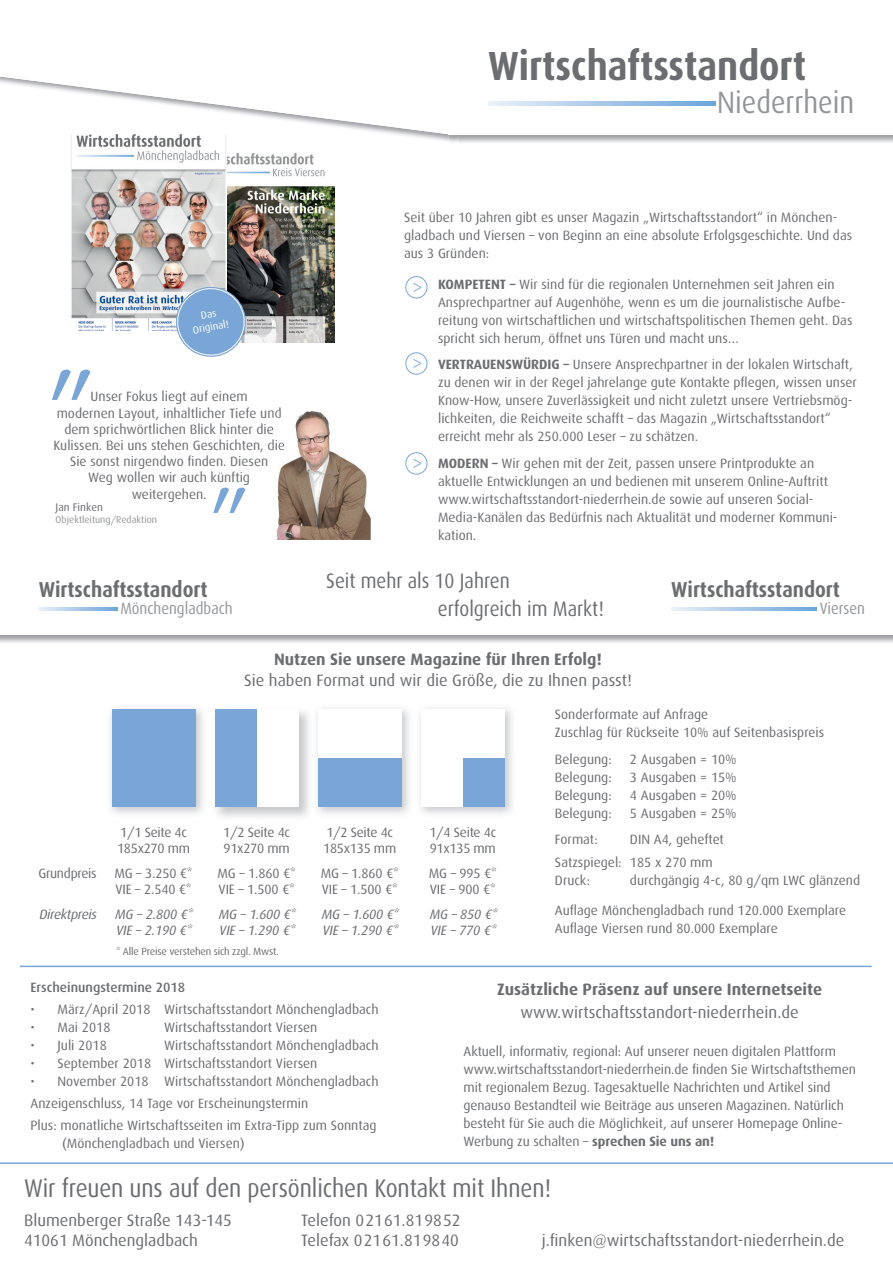
<style>
.page{position:relative;width:893px;height:1263px;background:#fff}
.page>*{position:absolute;margin:0;border:0;box-sizing:border-box;transform-origin:0 0}
.t1{font:111.6px "Dax";color:#7aa5d7}
.t2{font:93.15px "Dax";color:#7aa5d7}
.t3{font:700 40.65px "Dax";color:#6c6d70;scale:.9 1}
.t4{font:30.9px "Dax";color:#939598;scale:.9 1}
.t5{font:25.5px "Dax";letter-spacing:-.005em;color:#6c6d70;scale:.9 1}
.t6{font:700 21.6px "Dax";color:#6c6d70;scale:.9 1}
.t7{font:21px/27.8px "Dax";color:#6c6d70;scale:.9 1}
.t8{font:18.15px "Minion Pro";color:#7aa5d7}
.t9{font:16.5px/19.8px "Dax";color:#6c6d70}
.t10{font:700 16.5px "Dax";color:#6c6d70}
.t11{font:16.35px "Dax";color:#939598;scale:.9 1}
.t12{font:13.5px/18px "Dax";color:#6c6d70}
.t13{font:italic 13.5px/16.2px "Dax";color:#6c6d70}
.t14{font:13.5px/16.2px "Dax";letter-spacing:-.02em;color:#6c6d70}
.t15{font:500 13.5px "Dax";color:#6c6d70}
.t16{font:11.1px "Dax";color:#6c6d70}
.t17{font:10.5px "Dax";letter-spacing:-.02em;color:#6c6d70}
.t18{font:10.35px/12.5px "Dax";color:#fff;text-align:center}
.t19{font:9.75px "Dax";color:#939598}
.s1{font-weight:700}
</style>
<div class="page">
<svg style="left:0;top:76px;width:445px;height:58px"></svg>
<img style="left:448px;top:135px;width:11px;height:8px">
<div style="left:112px;top:709px;width:84px;height:98px;background:#7aa5d7"></div>
<div style="left:318px;top:758px;width:84px;height:49px;background:#7aa5d7"></div>
<div style="left:463px;top:758px;width:42px;height:49px;background:#7aa5d7"></div>
<div style="left:215px;top:709px;width:42px;height:98px;background:#7aa5d7"></div>
<svg style="left:488px;top:101px;width:227px;height:5px"></svg>
<hr style="left:20px;top:966px;width:852px;height:1px;background:#7aa5d7">
<hr style="left:0;top:1162px;width:893px;height:2px;background:#7aa5d7">
<svg style="left:39px;top:608px;width:78px;height:2px"></svg>
<svg style="left:671px;top:608px;width:146px;height:2px"></svg>
<div style="left:405px;top:276px;width:22px;height:22px;border:1px solid #7aa5d7;border-radius:50%"></div>
<div style="left:405px;top:352px;width:22px;height:23px;border:1px solid #7aa5d7;border-radius:50%"></div>
<div style="left:405px;top:452px;width:22px;height:22px;border:1px solid #7aa5d7;border-radius:50%"></div>
<img style="left:276px;top:411px;width:95px;height:129px">
<svg style="left:271px;top:410px;width:11px;height:11px"></svg>
<img style="left:271px;top:426px;width:3px;height:8px">
<img style="left:271px;top:439px;width:14px;height:13px">
<img style="left:227px;top:152px;width:107px;height:191px">
<img style="left:70px;top:134px;width:157px;height:196px">
<svg style="left:173px;top:284px;width:76px;height:73px;background:#90adce"></svg>
<p class="t18" style="left:190px;top:312px;width:38px;rotate:-10deg">Das<br>Original!</p>
<h1 class="t1" style="left:47px;top:281px;width:51px">„</h1>
<p class="t12" style="left:53px;top:389px;width:233px;line-height:16.2px;text-align:center">Unser Fokus liegt auf einem<br>modernen Layout, inhaltlicher Tiefe und dem sprichwörtlichen Blick hinter die<br>Kulissen. Bei uns stehen Geschichten, die<br>Sie sonst nirgendwo finden. Diesen<br>Weg wollen wir auch künftig weitergehen.</p>
<h2 class="t2" style="left:209px;top:477px;width:42px">”</h2>
<p class="t16" style="left:56px;top:501px;width:49px">Jan Finken</p>
<p class="t19" style="left:56px;top:514px;width:103px">Objektleitung/Redaktion</p>
<h3 class="t6" style="left:39px;top:577px;width:189px">Wirtschaftsstandort</h3>
<p class="t11" style="left:120px;top:599px;width:126px">Mönchengladbach</p>
<h3 class="t3" style="left:488px;top:43px;width:355px">Wirtschaftsstandort</h3>
<h3 class="t4" style="left:717px;top:86px;width:154px">Niederrhein</h3>
<p class="t12" style="left:404px;top:208px;width:450px">Seit über 10 Jahren gibt es unser Magazin „Wirtschaftsstandort“ in Mönchen&shy;gladbach und Viersen – von Beginn an eine absolute Erfolgsgeschichte. Und das aus 3 Gründen:</p>
<h3 class="t8" style="left:413px;top:274px;width:12px">&gt;</h3>
<p class="t12" style="left:438px;top:275px;width:416px"><span class="s1">KOMPETENT –</span> Wir sind für die regionalen Unternehmen seit Jahren ein Ansprechpartner auf Augenhöhe, wenn es um die journalistische Aufbe&shy;reitung von wirtschaftlichen und wirtschaftspolitischen Themen geht. Das spricht sich herum, öffnet uns Türen und macht uns…</p>
<p class="t12" style="left:438px;top:356px;width:420px"><span class="s1">VERTRAUENSWÜRDIG –</span> Unsere Ansprechpartner in der lokalen Wirtschaft, zu denen wir in der Regel jahrelange gute Kontakte pflegen, wissen unser Know-How, unsere Zuverlässigkeit und nicht zuletzt unsere Vertriebsmög&shy;lichkeiten, die Reichweite schafft – das Magazin „Wirtschaftsstandort“ erreicht mehr als 250.000 Leser – zu schätzen.</p>
<p class="t12" style="left:438px;top:454px;width:401px"><span class="s1">MODERN –</span> Wir gehen mit der Zeit, passen unsere Printprodukte an aktuelle Entwicklungen an und bedienen mit unserem Online-Auftritt www.wirtschaftsstandort-niederrhein.de sowie auf unseren Social-Media-Kanälen das Bedürfnis nach Aktualität und moderner Kommuni&shy;kation.</p>
<h3 class="t8" style="left:413px;top:350px;width:12px">&gt;</h3>
<h3 class="t8" style="left:413px;top:450px;width:12px">&gt;</h3>
<h3 class="t7" style="left:438px;top:567px;width:186px;text-indent:-112px">Seit mehr als 10 Jahren<br>erfolgreich im Markt!</h3>
<h3 class="t6" style="left:671px;top:577px;width:189px">Wirtschaftsstandort</h3>
<p class="t11" style="left:820px;top:599px;width:52px">Viersen</p>
<p class="t14" style="left:38px;top:865px;width:60px">Grundpreis</p>
<p class="t13" style="left:39px;top:906px;width:62px">Direktpreis</p>
<p class="t14" style="left:117px;top:824px;width:75px">1/1 Seite 4c<br>185x270 mm</p>
<p class="t12" style="left:115px;top:865px;width:80px;line-height:16.2px">MG – 3.250 €*<br>VIE – 2.540 €*</p>
<p class="t13" style="left:115px;top:906px;width:83px">MG –2.800 €*<br>VIE –2.190 €*</p>
<p class="t10" style="left:274px;top:650px;width:330px">Nutzen Sie unsere Magazine für Ihren Erfolg!</p>
<p class="t9" style="left:244px;top:671px;width:389px">Sie haben Format und wir die Größe, die zu Ihnen passt!</p>
<p class="t14" style="left:223px;top:824px;width:68px">1/2 Seite 4c<br>91x270 mm</p>
<p class="t12" style="left:218px;top:865px;width:80px;line-height:16.2px">MG – 1.860 €*<br>VIE – 1.500 €*</p>
<p class="t13" style="left:218px;top:906px;width:82px">MG –1.600 €*<br>VIE –1.290 €*</p>
<p class="t14" style="left:323px;top:824px;width:75px">1/2 Seite 4c<br>185x135 mm</p>
<p class="t12" style="left:321px;top:865px;width:80px;line-height:16.2px">MG – 1.860 €*<br>VIE – 1.500 €*</p>
<p class="t13" style="left:321px;top:906px;width:82px">MG –1.600 €*<br>VIE –1.290 €*</p>
<p class="t14" style="left:429px;top:824px;width:68px">1/4 Seite 4c<br>91x135 mm</p>
<p class="t12" style="left:429px;top:865px;width:69px;line-height:16.2px">MG – 995 €*<br>VIE – 900 €*</p>
<p class="t13" style="left:429px;top:906px;width:72px">MG –850 €*<br>VIE –770 €*</p>
<p class="t12" style="left:555px;top:706px;width:271px">Sonderformate auf Anfrage<br>Zuschlag für Rückseite 10% auf Seitenbasispreis</p>
<p class="t12" style="left:555px;top:750px;width:58px">Belegung:</p>
<p class="t12" style="left:630px;top:750px;width:108px">2 Ausgaben = 10%</p>
<p class="t12" style="left:555px;top:768px;width:58px">Belegung:</p>
<p class="t12" style="left:630px;top:768px;width:108px">3 Ausgaben = 15%</p>
<p class="t12" style="left:555px;top:786px;width:58px">Belegung:</p>
<p class="t12" style="left:630px;top:786px;width:108px">4 Ausgaben = 20%</p>
<p class="t12" style="left:555px;top:804px;width:58px">Belegung:</p>
<p class="t12" style="left:630px;top:804px;width:108px">5 Ausgaben = 25%</p>
<p class="t12" style="left:555px;top:831px;width:44px">Format:</p>
<p class="t12" style="left:555px;top:829px;width:170px;line-height:22.2px;text-indent:75px">DIN A4, geheftet<br>Satzspiegel: 185 x 270 mm</p>
<p class="t12" style="left:555px;top:871px;width:37px">Druck:</p>
<p class="t12" style="left:630px;top:871px;width:232px">durchgängig 4-c, 80 g/qm LWC glänzend</p>
<p class="t12" style="left:555px;top:902px;width:293px">Auflage Mönchengladbach rund 120.000 Exemplare<br>Auflage Viersen rund 80.000 Exemplare</p>
<p class="t17" style="left:116px;top:945px;width:165px">* Alle Preise verstehen sich zzgl. Mwst.</p>
<p class="t15" style="left:31px;top:979px;width:156px">Erscheinungstermine 2018</p>
<p class="t12" style="left:31px;top:1000px;width:350px">• März/April 2018 Wirtschaftsstandort Mönchengladbach</p>
<p class="t12" style="left:31px;top:1018px;width:81px">• Mai 2018</p>
<p class="t12" style="left:164px;top:1018px;width:155px">Wirtschaftsstandort Viersen</p>
<p class="t12" style="left:31px;top:1036px;width:78px">• Juli 2018</p>
<p class="t12" style="left:164px;top:1036px;width:216px">Wirtschaftsstandort Mönchengladbach</p>
<p class="t12" style="left:31px;top:1054px;width:288px">• September 2018 Wirtschaftsstandort Viersen</p>
<p class="t12" style="left:31px;top:1070px;width:350px;line-height:22.2px">• November 2018 Wirtschaftsstandort Mönchengladbach<br>Anzeigenschluss, 14 Tage vor Erscheinungstermin<br>Plus: monatliche Wirtschaftsseiten im Extra-Tipp zum Sonntag</p>
<p class="t12" style="left:62px;top:1135px;width:184px">(Mönchengladbach und Viersen)</p>
<p class="t10" style="left:497px;top:980px;width:326px">Zusätzliche Präsenz auf unsere Internetseite</p>
<p class="t9" style="left:520px;top:1002px;width:280px">www.wirtschaftsstandort-niederrhein.de</p>
<p class="t12" style="left:463px;top:1042px;width:394px">Aktuell, informativ, regional: Auf unserer neuen digitalen Plattform www.wirtschaftsstandort-niederrhein.de finden Sie Wirtschaftsthemen mit regionalem Bezug. Tagesaktuelle Nachrichten und Artikel sind genauso Bestandteil wie Beiträge aus unseren Magazinen. Natürlich besteht für Sie auch die Möglichkeit, auf unserer Homepage Online-Werbung zu schalten – <span class="s1">sprechen Sie uns an!</span></p>
<h3 class="t5" style="left:24px;top:1174px;width:587px">Wir freuen uns auf den persönlichen Kontakt mit Ihnen!</h3>
<p class="t9" style="left:24px;top:1210px;width:209px">Blumenberger Straße 143-145<br>41061 Mönchengladbach</p>
<p class="t9" style="left:301px;top:1210px;width:161px">Telefon 02161.819852<br>Telefax 02161.819840</p>
<p class="t9" style="left:542px;top:1230px;width:304px">j.finken@wirtschaftsstandort-niederrhein.de</p>
</div>
